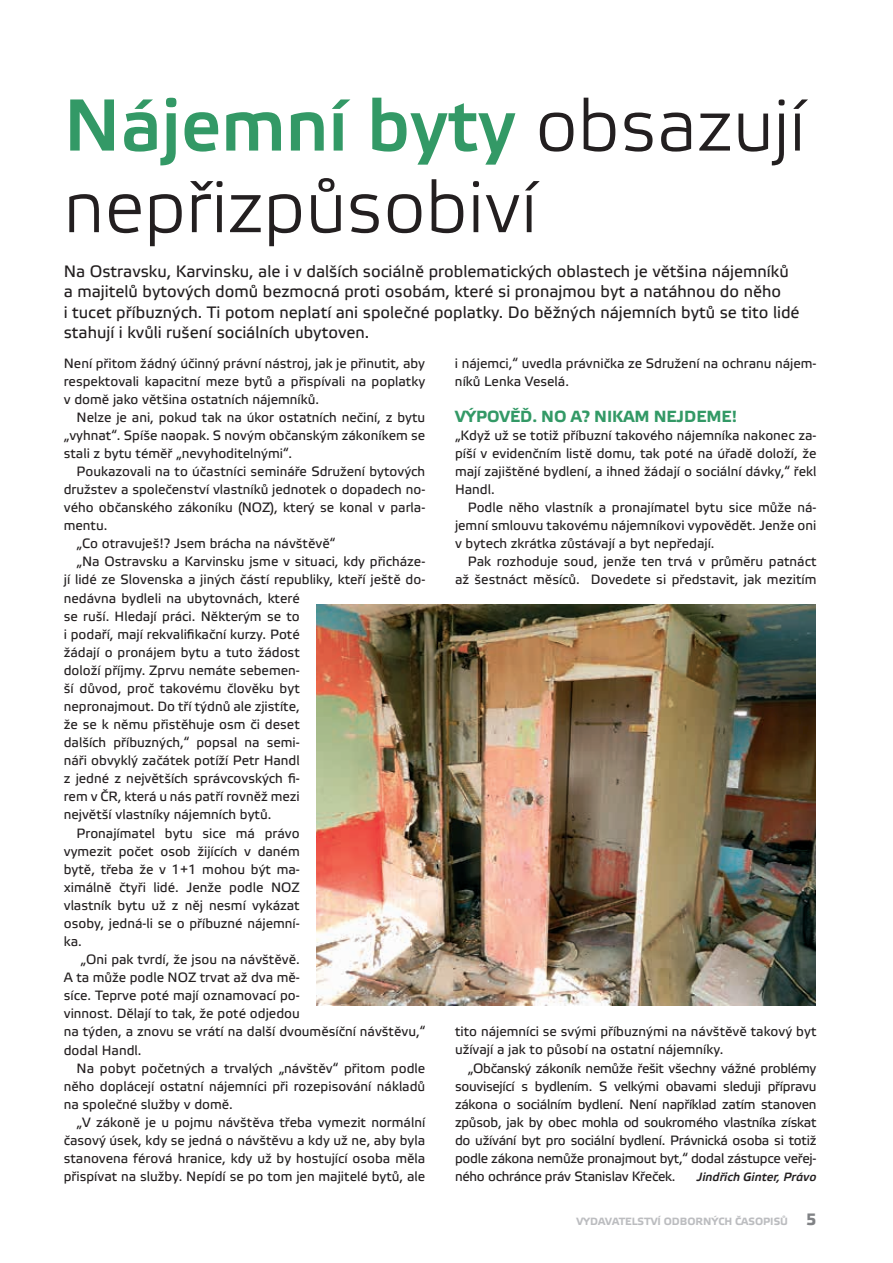
<style>
.page{position:relative;width:893px;height:1263px;background:#fff}
.page>*{position:absolute;margin:0;border:0;box-sizing:border-box;transform-origin:0 0}
.t1{font:73.35px/81.6px "Elektra Light Pro";color:#231f20}
.t2{font:16.5px/20.2px "Elektra Text Pro";color:#231f20}
.t3{font:700 16.2px "Elektra Text Pro";color:#396}
.t4{font:13.5px/18.1px "Elektra Text Pro";color:#231f20;text-align:justify}
.t5{font:italic 12px "Elektra Medium Pro";color:#231f20}
.t6{font:700 10.5px "Elektra Text Pro";color:#bcbdc0}
.s1{font-weight:700;color:#396}
.s2{font-size:16.5px;color:#808285}
</style>
<div class="page">
<img style="left:317px;top:604px;width:499px;height:401px">
<h1 class="t1" style="left:64px;top:87px;width:743px"><span class="s1">Nájemní byty</span> obsazují nepřizpůsobiví</h1>
<p class="t2" style="left:64px;top:262px;width:737px">Na Ostravsku, Karvinsku, ale i v dalších sociálně problematických oblastech je většina nájemníků a majitelů bytových domů bezmocná proti osobám, které si pronajmou byt a natáhnou do něho<br>i tucet příbuzných. Ti potom neplatí ani společné poplatky. Do běžných nájemních bytů se tito lidé stahují i kvůli rušení sociálních ubytoven.</p>
<p class="t4" style="left:64px;top:354px;width:363px">Není přitom žádný účinný právní nástroj, jak je přinutit, aby respektovali kapacitní meze bytů a přispívali na poplatky v domě jako většina ostatních nájemníků.</p>
<p class="t4" style="left:64px;top:408px;width:363px;text-indent:13px">Nelze je ani, pokud tak na úkor ostatních nečiní, z bytu „vyhnat“. Spíše naopak. S novým občanským zákoníkem se stali z bytu téměř „nevyhoditelnými“.</p>
<p class="t4" style="left:77px;top:463px;width:350px">Poukazovali na to účastníci semináře Sdružení bytových</p>
<p class="t4" style="left:64px;top:481px;width:363px">družstev a společenství vlastníků jednotek o dopadech no-</p>
<p class="t4" style="left:64px;top:499px;width:363px">vého občanského zákoníku (NOZ), který se konal v parla-</p>
<p class="t4" style="left:64px;top:517px;width:45px">mentu.</p>
<p class="t4" style="left:77px;top:535px;width:260px">„Co otravuješ!? Jsem brácha na návštěvě“</p>
<p class="t4" style="left:77px;top:553px;width:350px">„Na Ostravsku a Karvinsku jsme v situaci, kdy přicháze-</p>
<p class="t4" style="left:64px;top:571px;width:363px">jí lidé ze Slovenska a jiných částí republiky, kteří ještě do-</p>
<p class="t4" style="left:64px;top:589px;width:237px">nedávna bydleli na ubytovnách, které</p>
<p class="t4" style="left:64px;top:607px;width:238px">se ruší. Hledají práci. Některým se to</p>
<p class="t4" style="left:64px;top:625px;width:238px">i podaří, mají rekvalifikační kurzy. Poté</p>
<p class="t4" style="left:64px;top:643px;width:237px">žádají o pronájem bytu a tuto žádost</p>
<p class="t4" style="left:64px;top:662px;width:237px">doloží příjmy. Zprvu nemáte sebemen-</p>
<p class="t4" style="left:64px;top:680px;width:238px">ší důvod, proč takovému člověku byt</p>
<p class="t4" style="left:64px;top:698px;width:237px">nepronajmout. Do tří týdnů ale zjistíte,</p>
<p class="t4" style="left:64px;top:716px;width:238px">že se k němu přistěhuje osm či deset</p>
<p class="t4" style="left:64px;top:734px;width:237px">dalších příbuzných,“ popsal na semi-</p>
<p class="t4" style="left:64px;top:752px;width:237px">náři obvyklý začátek potíží Petr Handl</p>
<p class="t4" style="left:64px;top:770px;width:237px">z jedné z největších správcovských fi-</p>
<p class="t4" style="left:64px;top:788px;width:237px">rem v ČR, která u nás patří rovněž mezi</p>
<p class="t4" style="left:64px;top:806px;width:209px">největší vlastníky nájemních bytů.</p>
<p class="t4" style="left:77px;top:824px;width:225px">Pronajímatel bytu sice má právo</p>
<p class="t4" style="left:64px;top:842px;width:237px">vymezit počet osob žijících v daném</p>
<p class="t4" style="left:64px;top:860px;width:237px">bytě, třeba že v 1+1 mohou být ma-</p>
<p class="t4" style="left:64px;top:878px;width:237px">ximálně čtyři lidé. Jenže podle NOZ</p>
<p class="t4" style="left:64px;top:897px;width:237px">vlastník bytu už z něj nesmí vykázat</p>
<p class="t4" style="left:64px;top:915px;width:237px">osoby, jedná-li se o příbuzné nájemní-</p>
<p class="t4" style="left:64px;top:933px;width:20px">ka.</p>
<p class="t4" style="left:81px;top:951px;width:221px">„Oni pak tvrdí, že jsou na návštěvě.</p>
<p class="t4" style="left:64px;top:969px;width:238px">A ta může podle NOZ trvat až dva mě-</p>
<p class="t4" style="left:64px;top:987px;width:237px">síce. Teprve poté mají oznamovací po-</p>
<p class="t4" style="left:64px;top:1005px;width:238px">vinnost. Dělají to tak, že poté odjedou</p>
<p class="t4" style="left:64px;top:1023px;width:363px">na týden, a znovu se vrátí na další dvouměsíční návštěvu,“</p>
<p class="t4" style="left:64px;top:1041px;width:79px">dodal Handl.</p>
<p class="t4" style="left:77px;top:1059px;width:350px">Na pobyt početných a trvalých „návštěv“ přitom podle</p>
<p class="t4" style="left:64px;top:1077px;width:363px">něho doplácejí ostatní nájemníci při rozepisování nákladů</p>
<p class="t4" style="left:64px;top:1095px;width:171px">na společné služby v domě.</p>
<p class="t4" style="left:77px;top:1113px;width:350px">„V zákoně je u pojmu návštěva třeba vymezit normální</p>
<p class="t4" style="left:64px;top:1132px;width:363px">časový úsek, kdy se jedná o návštěvu a kdy už ne, aby byla</p>
<p class="t4" style="left:64px;top:1150px;width:363px">stanovena férová hranice, kdy už by hostující osoba měla</p>
<p class="t4" style="left:64px;top:1168px;width:363px">přispívat na služby. Nepídí se po tom jen majitelé bytů, ale</p>
<p class="t4" style="left:455px;top:354px;width:363px">i nájemci,“ uvedla právnička ze Sdružení na ochranu nájem&shy;níků Lenka Veselá.</p>
<p class="t3" style="left:455px;top:407px;width:284px">VÝPOVĚĎ. NO A? NIKAM NEJDEME!</p>
<p class="t4" style="left:455px;top:427px;width:363px">„Když už se totiž příbuzní takového nájemníka nakonec za&shy;píší v evidenčním listě domu, tak poté na úřadě doloží, že mají zajištěné bydlení, a ihned žádají o sociální dávky,“ řekl Handl.</p>
<p class="t4" style="left:455px;top:499px;width:363px;text-indent:13px">Podle něho vlastník a pronajímatel bytu sice může ná&shy;jemní smlouvu takovému nájemníkovi vypovědět. Jenže oni v bytech zkrátka zůstávají a byt nepředají.</p>
<p class="t4" style="left:455px;top:553px;width:363px;text-align:right">Pak rozhoduje soud, jenže ten trvá v průměru patnáct až šestnáct měsíců. Dovedete si představit, jak mezitím</p>
<p class="t4" style="left:455px;top:1023px;width:363px">tito nájemníci se svými příbuznými na návštěvě takový byt užívají a jak to působí na ostatní nájemníky.</p>
<p class="t4" style="left:455px;top:1059px;width:363px;text-indent:13px">„Občanský zákoník nemůže řešit všechny vážné problémy související s bydlením. S velkými obavami sleduji přípravu zákona o sociálním bydlení. Není například zatím stanoven způsob, jak by obec mohla od soukromého vlastníka získat do užívání byt pro sociální bydlení. Právnická osoba si totiž podle zákona nemůže pronajmout byt,“ dodal zástupce veřej&shy;ného ochránce práv Stanislav Křeček.</p>
<p class="t5" style="left:697px;top:1170px;width:121px">Jindřich Ginter, Právo</p>
<p class="t6" style="left:576px;top:1215px;width:241px">VYDAVATELSTVÍ ODBORNÝCH ČASOPISŮ <span class="s2">5</span></p>
</div>
